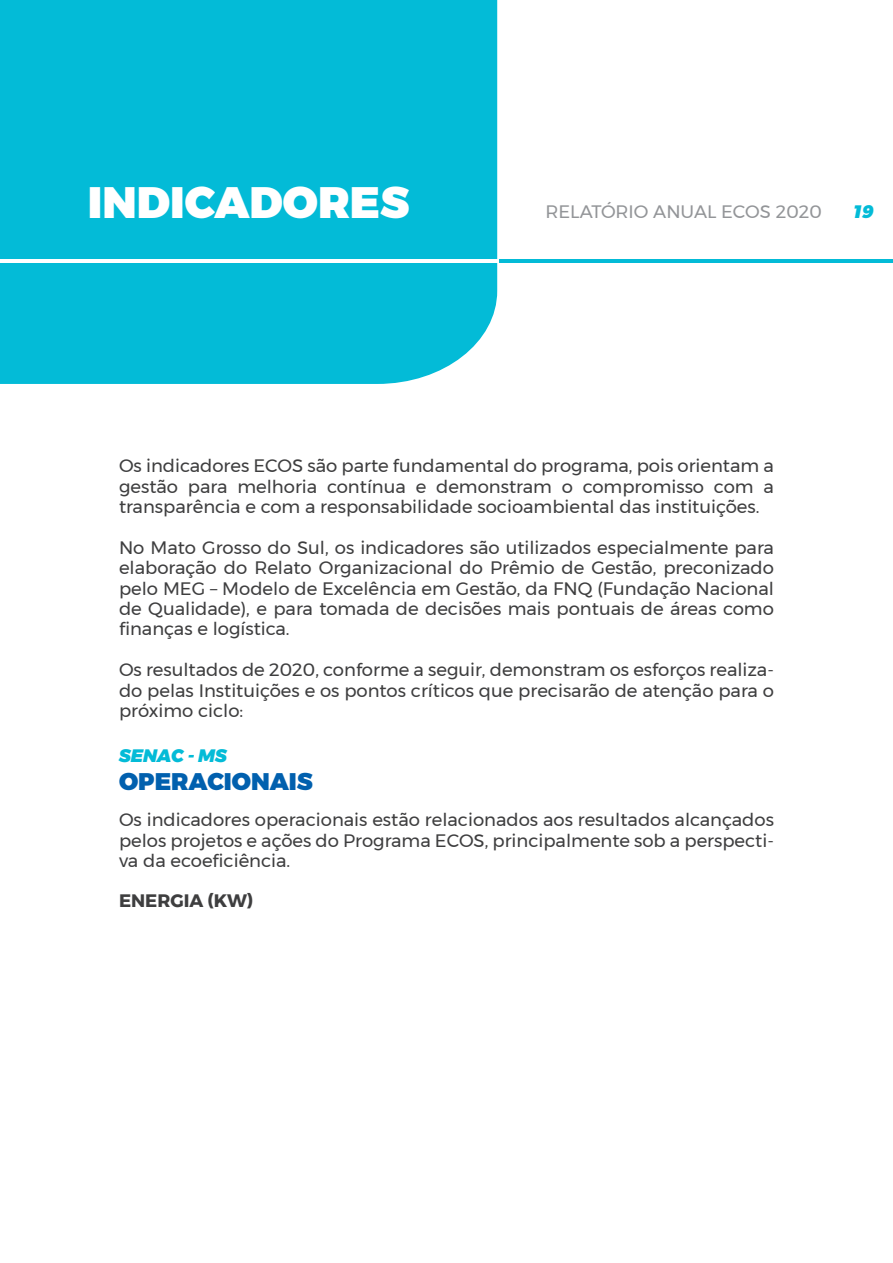
<style>
.page{position:relative;width:893px;height:1263px;background:#fff}
.page>*{position:absolute;margin:0;border:0;box-sizing:border-box;transform-origin:0 0}
.t1{font:900 43.95px "Montserrat";color:#fff}
.t2{font:900 24px "Montserrat";color:#0160ae}
.t3{font:18px/20.4px "Montserrat";color:#3e3e3f;text-align:justify}
.t4{font:18px "Montserrat";color:#939598}
.t5{font:700 18px "Montserrat";color:#3e3e3f}
.t6{font:italic 900 18px "Montserrat";color:#03bbd7}
</style>
<div class="page">
<div style="left:0;top:0;width:497px;height:384px;background:#03bbd7"></div>
<hr style="left:0;top:259px;width:513px;height:3px;background:#fff">
<hr style="left:499px;top:259px;width:394px;height:3px;background:#03bbd7">
<h1 class="t1" style="left:88px;top:166px;width:323px">INDICADORES</h1>
<p class="t4" style="left:545px;top:198px;width:278px">RELATÓRIO ANUAL ECOS 2020</p>
<p class="t6" style="left:853px;top:197px;width:22px">19</p>
<p class="t3" style="left:119px;top:455px;width:656px">Os indicadores ECOS são parte fundamental do programa, pois orientam a gestão para melhoria contínua e demonstram o compromisso com a transparência e com a responsabilidade socioambiental das instituições.</p>
<p class="t3" style="left:119px;top:537px;width:656px">No Mato Grosso do Sul, os indicadores são utilizados especialmente para elaboração do Relato Organizacional do Prêmio de Gestão, preconizado pelo MEG – Modelo de Excelência em Gestão, da FNQ (Fundação Nacional de Qualidade), e para tomada de decisões mais pontuais de áreas como finanças e logística.</p>
<p class="t3" style="left:119px;top:659px;width:656px">Os resultados de 2020, conforme a seguir, demonstram os esforços realiza&shy;do pelas Instituições e os pontos críticos que precisarão de atenção para o próximo ciclo:</p>
<p class="t6" style="left:119px;top:741px;width:109px">SENAC - MS</p>
<h2 class="t2" style="left:119px;top:762px;width:195px">OPERACIONAIS</h2>
<p class="t3" style="left:119px;top:809px;width:656px">Os indicadores operacionais estão relacionados aos resultados alcançados pelos projetos e ações do Programa ECOS, principalmente sob a perspecti&shy;va da ecoeficiência.</p>
<p class="t5" style="left:119px;top:886px;width:136px">ENERGIA (KW)</p>
</div>
